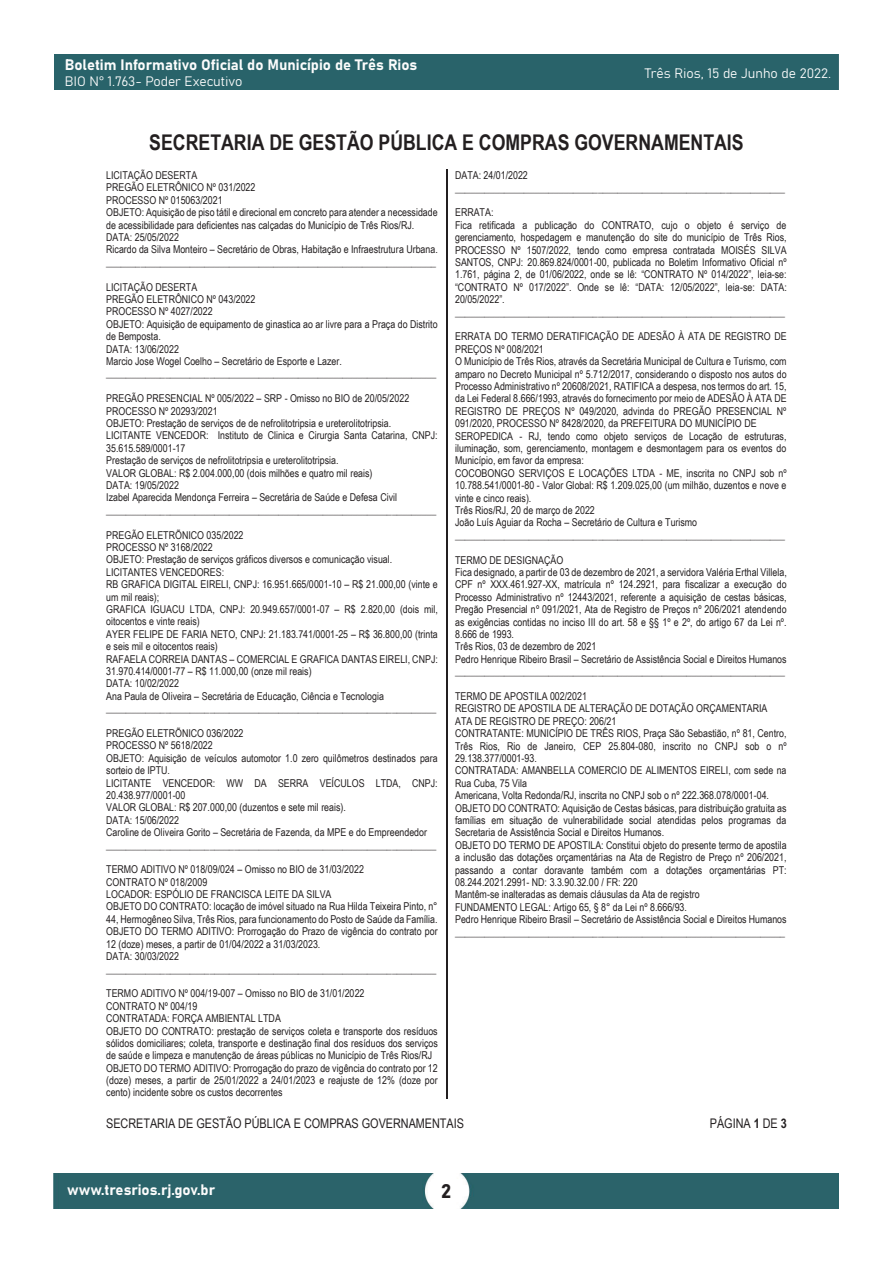
<style>
.page{position:relative;width:893px;height:1263px;background:#fff}
.page>*{position:absolute;margin:0;border:0;box-sizing:border-box;transform-origin:0 0}
.t1{font:700 21.6px "Arial Narrow";color:#231f20}
.t2{font:19.5px "Bahnschrift";color:#231f20}
.t3{font:15px "Bahnschrift";color:#fcfcfc}
.t4{font:13.5px "Bahnschrift";color:#fcfcfc}
.t5{font:13.2px "Arial Narrow";letter-spacing:-.005em;color:#231f20}
.t6{font:10.8px/12.5px "Arial Narrow";color:#231f20}
.s1{font-weight:700}
</style>
<div class="page">
<div style="left:54px;top:54px;width:785px;height:35px;background:#29636a"></div>
<div style="left:54px;top:1174px;width:785px;height:35px;background:#2b636a"></div>
<hr style="left:446px;top:169px;width:1px;height:929px;background:#231f20">
<h3 class="t3" style="left:65px;top:54px;width:354px">Boletim Informativo Oficial do Município de Três Rios</h3>
<p class="t4" style="left:65px;top:71px;width:179px">BIO N° 1.763- Poder Executivo</p>
<p class="t4" style="left:645px;top:63px;width:188px">Três Rios, 15 de Junho de 2022.</p>
<h1 class="t1" style="left:149px;top:126px;width:596px">SECRETARIA DE GESTÃO PÚBLICA E COMPRAS GOVERNAMENTAIS</h1>
<p class="t6" style="left:106px;top:169px;width:333px">LICITAÇÃO DESERTA<br>PREGÃO ELETRÔNICO Nº 031/2022<br>PROCESSO Nº 015063/2021<br>OBJETO: Aquisição de piso tátil e direcional em concreto para atender a necessidade de acessibilidade para deficientes nas calçadas do Município de Três Rios/RJ.<br>DATA: 25/05/2022<br>Ricardo da Silva Monteiro – Secretário de Obras, Habitação e Infraestrutura Urbana. ___________________________________________________________________</p>
<p class="t6" style="left:106px;top:280px;width:333px">LICITAÇÃO DESERTA<br>PREGÃO ELETRÔNICO Nº 043/2022<br>PROCESSO Nº 4027/2022<br>OBJETO: Aquisição de equipamento de ginastica ao ar livre para a Praça do Distrito de Bemposta.<br>DATA: 13/06/2022<br>Marcio Jose Wogel Coelho – Secretário de Esporte e Lazer. ___________________________________________________________________</p>
<p class="t6" style="left:106px;top:392px;width:333px">PREGÃO PRESENCIAL Nº 005/2022 – SRP - Omisso no BIO de 20/05/2022<br>PROCESSO Nº 20293/2021<br>OBJETO: Prestação de serviços de de nefrolitotripsia e ureterolitotripsia.<br>LICITANTE VENCEDOR: Instituto de Clinica e Cirurgia Santa Catarina, CNPJ:<br>35.615.589/0001-17<br>Prestação de serviços de nefrolitotripsia e ureterolitotripsia.<br>VALOR GLOBAL: R$ 2.004.000,00 (dois milhões e quatro mil reais)<br>DATA: 19/05/2022<br>Izabel Aparecida Mendonça Ferreira – Secretária de Saúde e Defesa Civil ___________________________________________________________________</p>
<p class="t6" style="left:106px;top:528px;width:333px">PREGÃO ELETRÕNICO 035/2022<br>PROCESSO Nº 3168/2022<br>OBJETO: Prestação de serviços gráficos diversos e comunicação visual.<br>LICITANTES VENCEDORES:<br>RB GRAFICA DIGITAL EIRELI, CNPJ: 16.951.665/0001-10 – R$ 21.000,00 (vinte e um mil reais);<br>GRAFICA IGUACU LTDA, CNPJ: 20.949.657/0001-07 – R$ 2.820,00 (dois mil, oitocentos e vinte reais)<br>AYER FELIPE DE FARIA NETO, CNPJ: 21.183.741/0001-25 – R$ 36.800,00 (trinta e seis mil e oitocentos reais)<br>RAFAELA CORREIA DANTAS – COMERCIAL E GRAFICA DANTAS EIRELI, CNPJ:<br>31.970.414/0001-77 – R$ 11.000,00 (onze mil reais)<br>DATA: 10/02/2022<br>Ana Paula de Oliveira – Secretária de Educação, Ciência e Tecnologia ___________________________________________________________________</p>
<p class="t6" style="left:106px;top:726px;width:333px">PREGÃO ELETRÕNICO 036/2022<br>PROCESSO Nº 5618/2022<br>OBJETO: Aquisição de veículos automotor 1.0 zero quilômetros destinados para sorteio de IPTU.<br>LICITANTE VENCEDOR: WW DA SERRA VEÍCULOS LTDA, CNPJ:<br>20.438.977/0001-00<br>VALOR GLOBAL: R$ 207.000,00 (duzentos e sete mil reais).<br>DATA: 15/06/2022<br>Caroline de Oliveira Gorito – Secretária de Fazenda, da MPE e do Empreendedor ___________________________________________________________________</p>
<p class="t6" style="left:106px;top:863px;width:333px">TERMO ADITIVO Nº 018/09/024 – Omisso no BIO de 31/03/2022<br>CONTRATO Nº 018/2009<br>LOCADOR: ESPÓLIO DE FRANCISCA LEITE DA SILVA<br>OBJETO DO CONTRATO: locação de imóvel situado na Rua Hilda Teixeira Pinto, n° 44, Hermogêneo Silva, Três Rios, para funcionamento do Posto de Saúde da Família.<br>OBJETO DO TERMO ADITIVO: Prorrogação do Prazo de vigência do contrato por 12 (doze) meses, a partir de 01/04/2022 a 31/03/2023.<br>DATA: 30/03/2022 ___________________________________________________________________</p>
<p class="t6" style="left:106px;top:987px;width:333px">TERMO ADITIVO Nº 004/19-007 – Omisso no BIO de 31/01/2022<br>CONTRATO Nº 004/19<br>CONTRATADA: FORÇA AMBIENTAL LTDA<br>OBJETO DO CONTRATO: prestação de serviços coleta e transporte dos resíduos sólidos domiciliares; coleta, transporte e destinação final dos resíduos dos serviços de saúde e limpeza e manutenção de áreas públicas no Município de Três Rios/RJ OBJETO DO TERMO ADITIVO: Prorrogação do prazo de vigência do contrato por 12 (doze) meses, a partir de 25/01/2022 a 24/01/2023 e reajuste de 12% (doze por cento) incidente sobre os custos decorrentes</p>
<p class="t6" style="left:455px;top:169px;width:331px">DATA: 24/01/2022 ___________________________________________________________________</p>
<p class="t6" style="left:455px;top:206px;width:333px">ERRATA:<br>Fica retificada a publicação do CONTRATO, cujo o objeto é serviço de gerenciamento, hospedagem e manutenção do site do município de Três Rios, PROCESSO Nº 1507/2022, tendo como empresa contratada MOISÉS SILVA SANTOS, CNPJ: 20.869.824/0001-00, publicada no Boletim Informativo Oficial nº 1.761, página 2, de 01/06/2022, onde se lê: “CONTRATO Nº 014/2022”, leia-se: “CONTRATO Nº 017/2022”. Onde se lê: “DATA: 12/05/2022”, leia-se: DATA:<br>20/05/2022”. ___________________________________________________________________</p>
<p class="t6" style="left:455px;top:330px;width:333px">ERRATA DO TERMO DERATIFICAÇÃO DE ADESÃO À ATA DE REGISTRO DE PREÇOS Nº 008/2021<br>O Município de Três Rios, através da Secretária Municipal de Cultura e Turismo, com amparo no Decreto Municipal nº 5.712/2017, considerando o disposto nos autos do Processo Administrativo nº 20608/2021, RATIFICA a despesa, nos termos do art. 15, da Lei Federal 8.666/1993, através do fornecimento por meio de ADESÃO À ATA DE REGISTRO DE PREÇOS Nº 049/2020, advinda do PREGÃO PRESENCIAL Nº 091/2020, PROCESSO Nº 8428/2020, da PREFEITURA DO MUNICÍPIO DE SEROPEDICA - RJ, tendo como objeto serviços de Locação de estruturas, iluminação, som, gerenciamento, montagem e desmontagem para os eventos do Município, em favor da empresa:<br>COCOBONGO SERVIÇOS E LOCAÇÕES LTDA - ME, inscrita no CNPJ sob nº 10.788.541/0001-80 - Valor Global: R$ 1.209.025,00 (um milhão, duzentos e nove e vinte e cinco reais).<br>Três Rios/RJ, 20 de março de 2022<br>João Luís Aguiar da Rocha – Secretário de Cultura e Turismo ___________________________________________________________________</p>
<p class="t6" style="left:455px;top:553px;width:333px">TERMO DE DESIGNAÇÃO<br>Fica designado, a partir de 03 de dezembro de 2021, a servidora Valéria Erthal Villela, CPF nº XXX.461.927-XX, matrícula nº 124.2921, para fiscalizar a execução do Processo Administrativo nº 12443/2021, referente a aquisição de cestas básicas, Pregão Presencial nº 091/2021, Ata de Registro de Preços nº 206/2021 atendendo as exigências contidas no inciso III do art. 58 e §§ 1º e 2º, do artigo 67 da Lei nº.<br>8.666 de 1993.<br>Três Rios, 03 de dezembro de 2021<br>Pedro Henrique Ribeiro Brasil – Secretário de Assistência Social e Direitos Humanos ___________________________________________________________________</p>
<p class="t6" style="left:455px;top:689px;width:333px">TERMO DE APOSTILA 002/2021<br>REGISTRO DE APOSTILA DE ALTERAÇÃO DE DOTAÇÃO ORÇAMENTARIA ATA DE REGISTRO DE PREÇO: 206/21<br>CONTRATANTE: MUNICÍPIO DE TRÊS RIOS, Praça São Sebastião, nº 81, Centro, Três Rios, Rio de Janeiro, CEP 25.804-080, inscrito no CNPJ sob o nº 29.138.377/0001-93.<br>CONTRATADA: AMANBELLA COMERCIO DE ALIMENTOS EIRELI, com sede na Rua Cuba, 75 Vila<br>Americana, Volta Redonda/RJ, inscrita no CNPJ sob o nº 222.368.078/0001-04.<br>OBJETO DO CONTRATO: Aquisição de Cestas básicas, para distribuição gratuita as famílias em situação de vulnerabilidade social atendidas pelos programas da Secretaria de Assistência Social e Direitos Humanos.<br>OBJETO DO TERMO DE APOSTILA: Constitui objeto do presente termo de apostila a inclusão das dotações orçamentárias na Ata de Registro de Preço nº 206/2021, passando a contar doravante também com a dotações orçamentárias PT:<br>08.244.2021.2991- ND: 3.3.90.32.00 / FR: 220<br>Mantêm-se inalteradas as demais cláusulas da Ata de registro<br>FUNDAMENTO LEGAL: Artigo 65, § 8° da Lei nº 8.666/93.<br>Pedro Henrique Ribeiro Brasil – Secretário de Assistência Social e Direitos Humanos ___________________________________________________________________</p>
<p class="t5" style="left:106px;top:1114px;width:359px">SECRETARIA DE GESTÃO PÚBLICA E COMPRAS GOVERNAMENTAIS</p>
<p class="t5" style="left:710px;top:1114px;width:79px">PÁGINA <span class="s1">1</span> DE <span class="s1">3</span></p>
<h3 class="t3" style="left:67px;top:1178px;width:149px">www.tresrios.rj.gov.br</h3>
<h2 class="t2" style="left:441px;top:1177px;width:12px">2</h2>
</div>
